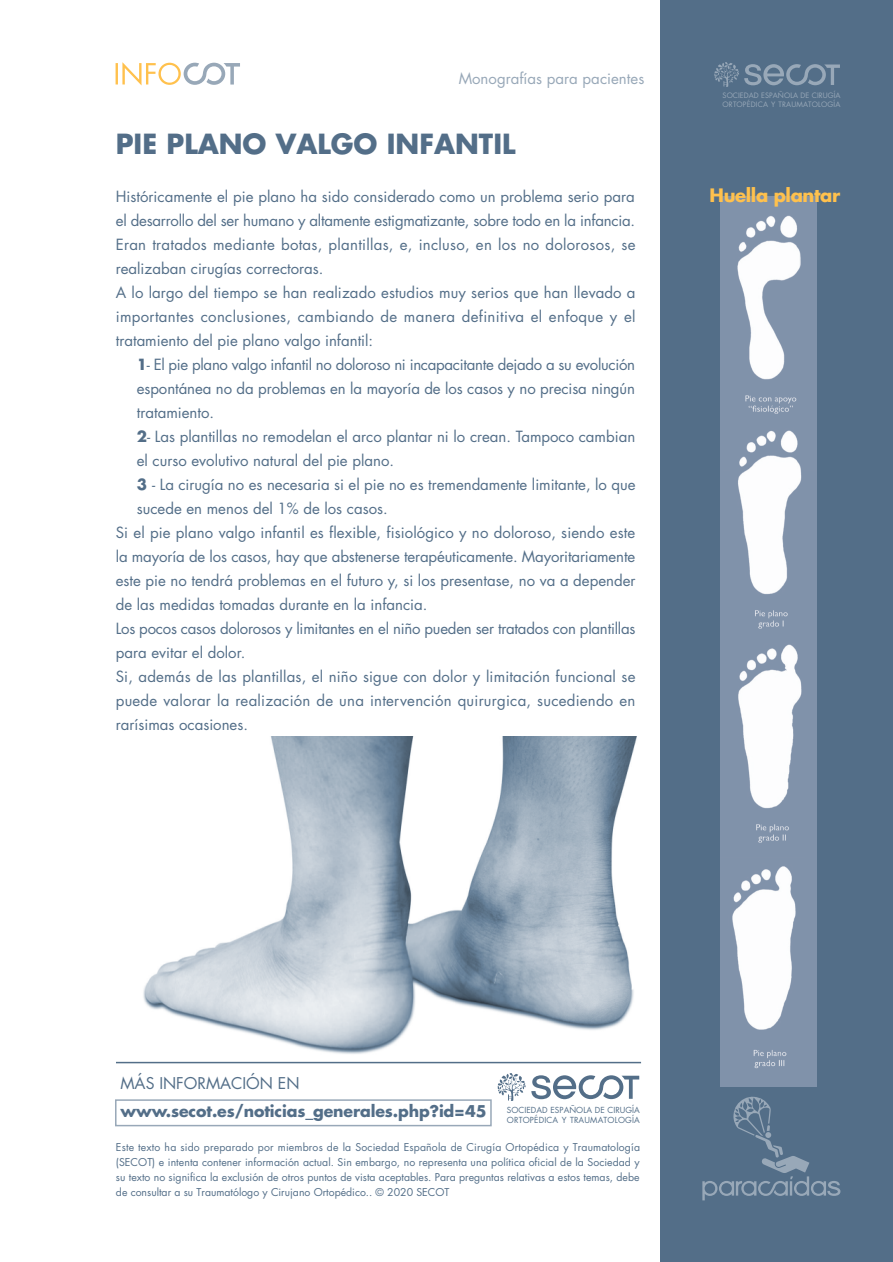
<style>
.page{position:relative;width:893px;height:1262px;background:#fff}
.page>*{position:absolute;margin:0;border:0;box-sizing:border-box;transform-origin:0 0}
.t1{font:700 27px "Futura";color:#536e88}
.t2{font:700 18px "Futura";letter-spacing:-.02em;color:#ffc14d}
.t3{font:700 15.75px "Futura";letter-spacing:-.01em;color:#536e88}
.t4{font:15.75px "Futura";color:#536e88}
.t5{font:15px/24px "Futura";color:#536e88}
.t6{font:15px "Futura";letter-spacing:-.02em;color:#536e88}
.t7{font:15px "Futura";color:#98a8b8}
.t8{font:10.5px/15px "Futura";color:#536e88;text-align:justify}
.t9{font:8.1px/10.1px "Futura";letter-spacing:.015em;color:#536e88}
.t10{font:7.2px/8.9px "Futura";letter-spacing:.015em;color:#98a8b8}
.s1{font-weight:700}
</style>
<div class="page">
<div style="left:660px;top:0;width:232px;height:1262px;background:#536e88"></div>
<svg style="left:116px;top:62px;width:124px;height:23px"></svg>
<svg style="left:702px;top:1096px;width:138px;height:104px"></svg>
<svg style="left:714px;top:62px;width:125px;height:25px"></svg>
<svg style="left:531px;top:1075px;width:108px;height:24px"></svg>
<svg style="left:497px;top:1073px;width:28px;height:27px"></svg>
<div style="left:115px;top:1099px;width:376px;height:27px;border:2px solid #98a8b8"></div>
<hr style="left:116px;top:1061px;width:525px;height:2px;background:#536e88">
<img style="left:720px;top:196px;width:96px;height:890px">
<img style="left:143px;top:737px;width:494px;height:317px">
<p class="t7" style="left:458px;top:68px;width:187px">Monografías para pacientes</p>
<h1 class="t1" style="left:116px;top:125px;width:401px">PIE PLANO VALGO INFANTIL</h1>
<p class="t5" style="left:116px;top:184px;width:521px">Históricamente el pie plano ha sido considerado como un problema serio para el desarrollo del ser humano y altamente estigmatizante, sobre todo en la infancia.<br>Eran tratados mediante botas, plantillas, e, incluso, en los no dolorosos, se realizaban cirugías correctoras.<br>A lo largo del tiempo se han realizado estudios muy serios que han llevado a importantes conclusiones, cambiando de manera definitiva el enfoque y el tratamiento del pie plano valgo infantil:</p>
<p class="t6" style="left:137px;top:354px;width:500px"><span class="s1">1</span>- El pie plano valgo infantil no doloroso ni incapacitante dejado a su evolución</p>
<p class="t5" style="left:137px;top:376px;width:500px">espontánea no da problemas en la mayoría de los casos y no precisa ningún</p>
<p class="t5" style="left:137px;top:400px;width:79px">tratamiento.</p>
<p class="t5" style="left:137px;top:424px;width:500px"><span class="s1">2</span>- Las plantillas no remodelan el arco plantar ni lo crean. Tampoco cambian</p>
<p class="t5" style="left:137px;top:448px;width:259px">el curso evolutivo natural del pie plano.</p>
<p class="t5" style="left:137px;top:472px;width:500px"><span class="s1">3</span> - La cirugía no es necesaria si el pie no es tremendamente limitante, lo que</p>
<p class="t5" style="left:137px;top:496px;width:252px">sucede en menos del 1% de los casos.</p>
<p class="t5" style="left:116px;top:520px;width:521px">Si el pie plano valgo infantil es flexible, fisiológico y no doloroso, siendo este</p>
<p class="t5" style="left:116px;top:544px;width:521px">la mayoría de los casos, hay que abstenerse terapéuticamente. Mayoritariamente</p>
<p class="t5" style="left:116px;top:568px;width:521px">este pie no tendrá problemas en el futuro y, si los presentase, no va a depender</p>
<p class="t5" style="left:116px;top:592px;width:313px">de las medidas tomadas durante en la infancia.</p>
<p class="t5" style="left:116px;top:616px;width:521px">Los pocos casos dolorosos y limitantes en el niño pueden ser tratados con plantillas</p>
<p class="t5" style="left:116px;top:640px;width:131px">para evitar el dolor.</p>
<p class="t5" style="left:116px;top:664px;width:521px">Si, además de las plantillas, el niño sigue con dolor y limitación funcional se</p>
<p class="t5" style="left:116px;top:688px;width:521px">puede valorar la realización de una intervención quirurgica, sucediendo en</p>
<p class="t5" style="left:116px;top:712px;width:134px">rarísimas ocasiones.</p>
<p class="t10" style="left:722px;top:91px;width:119px">SOCIEDAD ESPAÑOLA DE CIRUGÍA<br>ORTOPÉDICA Y TRAUMATOLOGÍA</p>
<p class="t2" style="left:709px;top:182px;width:132px">Huella plantar</p>
<p class="t4" style="left:120px;top:1072px;width:180px">MÁS INFORMACIÓN EN</p>
<p class="t3" style="left:120px;top:1100px;width:367px">www.secot.es/noticias_generales.php?id=45</p>
<p class="t9" style="left:507px;top:1105px;width:134px">SOCIEDAD ESPAÑOLA DE CIRUGÍA<br>ORTOPÉDICA Y TRAUMATOLOGÍA</p>
<p class="t8" style="left:116px;top:1139px;width:525px">Este texto ha sido preparado por miembros de la Sociedad Española de Cirugía Ortopédica y Traumatología (SECOT) e intenta contener información actual. Sin embargo, no representa una política oficial de la Sociedad y su texto no significa la exclusión de otros puntos de vista aceptables. Para preguntas relativas a estos temas, debe de consultar a su Traumatólogo y Cirujano Ortopédico.. © 2020 SECOT</p>
</div>
